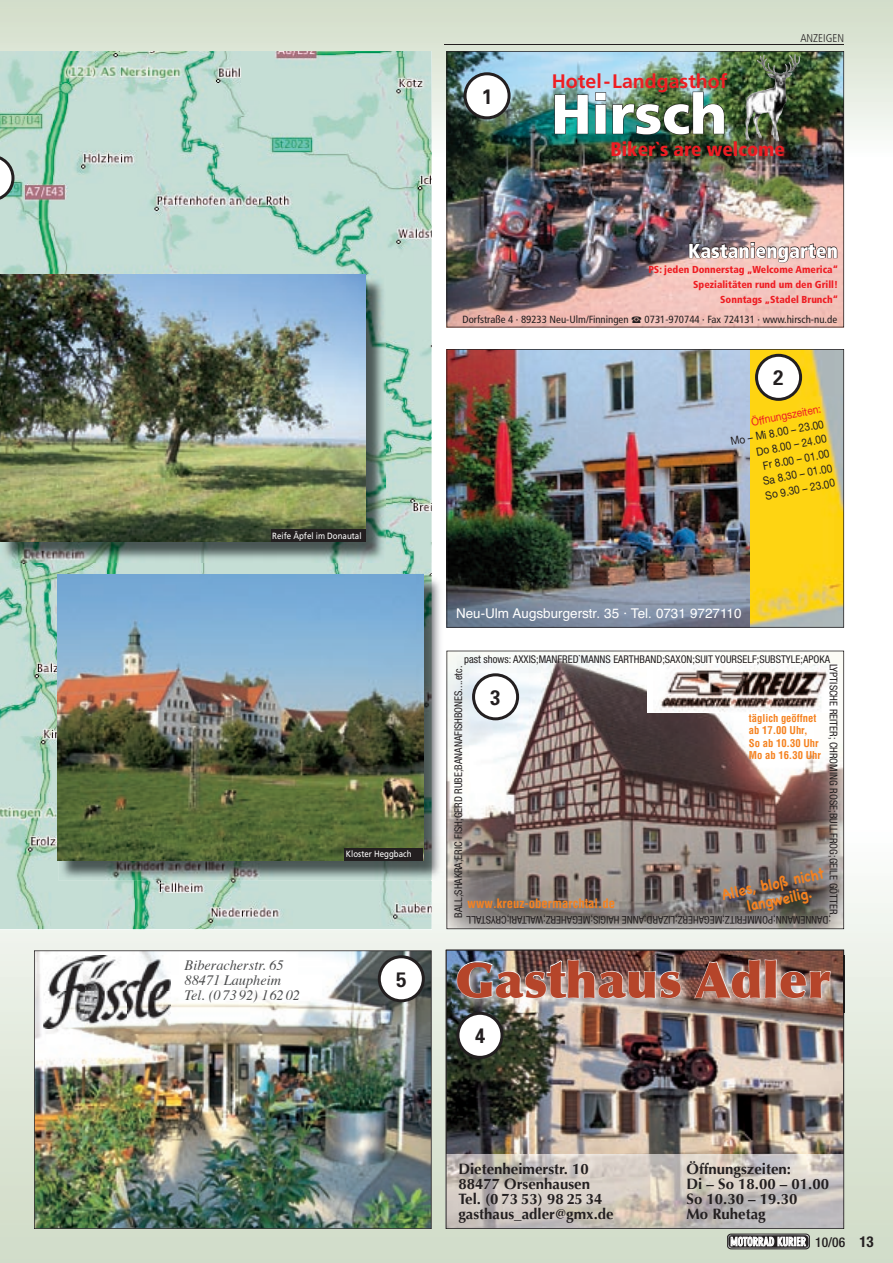
<style>
.page{position:relative;width:893px;height:1263px;background:#fff}
.page>*{position:absolute;margin:0;border:0;box-sizing:border-box;transform-origin:0 0}
.t1{font:900 55.5px "Frutiger";color:#fff}
.t2{font:900 49.5px "Optima";color:#b5452a}
.t3{font:700 21px "Univers";color:#231f20;scale:.9 1}
.t4{font:900 condensed 20.25px "Frutiger";color:#fff}
.t5{font:700 19.5px "Frutiger";color:#ee1d23}
.t6{font:900 condensed 19.5px "Frutiger";color:#ee1d23}
.t7{font:700 15px/15px "Optima";color:#231f20}
.t8{font:700 15px/16.5px "Chalkboard";color:#f58220;text-align:center;scale:.9 1}
.t9{font:italic 14.25px/15.3px "Times";color:#4b4c4d}
.t10{font:13.5px "Helvetica";color:#fff}
.t11{font:500 condensed 13.5px "Helvetica Neue";color:#231f20}
.t12{font:700 condensed 12.75px "Helvetica";color:#f58220}
.t13{font:11.25px/15px "Helvetica Neue";color:#231f20;text-align:right;scale:.9 1}
.t14{font:11.25px "Helvetica Neue";color:#ee1d23;scale:.9 1}
.t15{font:300 condensed 11.25px "Frutiger";color:#231f20}
.t16{font:condensed 10.65px "Helvetica Neue";color:#231f20}
.t17{font:700 condensed 10.65px/12.5px "Helvetica";color:#f58220}
.t18{font:condensed 10.35px "Frutiger";color:#231f20;scale:1.04 1}
.t19{font:900 condensed 10.05px/15px "Frutiger";color:#ee1d23;text-align:right}
.t20{font:9px "Frutiger";color:#fff;scale:.88 1}
.s1{font-weight:700;font-size:15px}
</style>
<div class="page">
<svg style="left:0;top:826px;width:893px;height:437px;background:#dee6d9"></svg>
<div style="left:0;top:0;width:893px;height:158px;background:linear-gradient(to bottom,#d0dbc6,#fafcfa)"></div>
<hr style="left:444px;top:44px;width:400px;height:1px;background:#231f20">
<img style="left:0;top:51px;width:432px;height:878px">
<img style="left:446px;top:51px;width:398px;height:276px">
<svg style="left:554px;top:94px;width:34px;height:40px"></svg>
<svg style="left:595px;top:92px;width:11px;height:42px"></svg>
<img style="left:612px;top:91px;width:113px;height:44px">
<svg style="left:689px;top:228px;width:149px;height:53px;background:#c7a6a2"></svg>
<img style="left:745px;top:54px;width:55px;height:88px">
<svg style="left:464px;top:72px;width:47px;height:47px"></svg>
<img style="left:58px;top:575px;width:385px;height:305px">
<img style="left:57px;top:574px;width:366px;height:286px">
<div style="left:344px;top:848px;width:79px;height:12px;background:#231f20"></div>
<svg style="left:727px;top:1234px;width:83px;height:15px"></svg>
<img style="left:446px;top:349px;width:398px;height:279px">
<svg style="left:755px;top:354px;width:47px;height:47px"></svg>
<svg style="left:446px;top:651px;width:398px;height:278px"></svg>
<div style="left:648px;top:665px;width:191px;height:48px;background:#fff"></div>
<img style="left:655px;top:665px;width:175px;height:47px">
<svg style="left:472px;top:673px;width:47px;height:47px"></svg>
<img style="left:446px;top:950px;width:398px;height:279px">
<svg style="left:456px;top:1012px;width:47px;height:47px"></svg>
<img style="left:34px;top:950px;width:398px;height:279px">
<img style="left:43px;top:955px;width:127px;height:73px">
<svg style="left:378px;top:955px;width:47px;height:47px"></svg>
<svg style="left:0;top:154px;width:14px;height:48px"></svg>
<img style="left:1px;top:276px;width:385px;height:286px">
<img style="left:0;top:275px;width:366px;height:267px">
<div style="left:271px;top:529px;width:94px;height:13px;background:#231f20"></div>
<svg style="left:632px;top:317px;width:9px;height:6px"></svg>
<p class="t20" style="left:272px;top:530px;width:103px">Reife Äpfel im Donautal</p>
<h3 class="t9" style="left:185px;top:956px;width:117px">Biberacherstr. 65<br>88471 Laupheim<br>Tel. (0 73 92) 162 02</h3>
<p class="t20" style="left:346px;top:849px;width:76px">Kloster Heggbach</p>
<h3 class="t3" style="left:396px;top:966px;width:13px">5</h3>
<h3 class="t3" style="left:482px;top:83px;width:13px">1</h3>
<h3 class="t5" style="left:552px;top:69px;width:177px">Hotel-Landgasthof</h3>
<h1 class="t1" style="left:551px;top:81px;width:177px">Hirsch</h1>
<h3 class="t6" style="left:611px;top:138px;width:176px">Biker`s are welcome</h3>
<p class="t15" style="left:800px;top:32px;width:45px">ANZEIGEN</p>
<h3 class="t4" style="left:688px;top:238px;width:151px">Kastaniengarten</h3>
<p class="t19" style="left:648px;top:262px;width:191px">PS: jeden Donnerstag „Welcome America“<br>Spezialitäten rund um den Grill!<br>Sonntags „Stadel Brunch“</p>
<p class="t18" style="left:462px;top:314px;width:161px">Dorfstraße 4 · 89233 Neu-Ulm/Finningen</p>
<p class="t18" style="left:645px;top:314px;width:187px">0731-970744 · Fax 724131 · www.hirsch-nu.de</p>
<h3 class="t3" style="left:773px;top:364px;width:13px">2</h3>
<p class="t14" style="left:750px;top:416px;width:80px;rotate:-11deg">Öffnungszeiten:</p>
<p class="t13" style="left:729px;top:434px;width:107px;rotate:-11deg">Mo – Mi 8.00 – 23.00<br>Do 8.00 – 24.00<br>Fr 8.00 – 01.00<br>Sa 8.30 – 01.00<br>So 9.30 – 23.00</p>
<p class="t10" style="left:456px;top:602px;width:287px">Neu-Ulm Augsburgerstr. 35 · Tel. 0731 9727110</p>
<p class="t16" style="left:464px;top:653px;width:367px">past shows: AXXIS;MANFRED`MANNS EARTHBAND;SAXON;SUIT YOURSELF;SUBSTYLE;APOKA</p>
<p class="t16" style="left:840px;top:664px;width:252px;rotate:90deg">LYPTISCHE REITER; CHROMING ROSE;BULLFROG;GEILE GÖTTER</p>
<p class="t16" style="left:452px;top:918px;width:253px;rotate:-90deg">BALL;SHAKRA;ERIC FISH;GERD RUBE;BANANAFISHBONES....etc.</p>
<h3 class="t3" style="left:490px;top:684px;width:13px">3</h3>
<p class="t17" style="left:749px;top:712px;width:74px">täglich geöffnet ab 17.00 Uhr,<br>So ab 10.30 Uhr<br>Mo ab 16.30 Uhr</p>
<h3 class="t8" style="left:720px;top:886px;width:117px;rotate:-12deg">Alles, bloß nicht langweilig.</h3>
<p class="t12" style="left:468px;top:895px;width:149px">www.kreuz-obermarchtal.de</p>
<p class="t16" style="left:831px;top:926px;width:366px;rotate:-180deg">MENNAD ; MOP ; NNA M M; ZT I RF ENNA ; DRAZ I L ; ZREHAGE M; S I G I AH W; ZREHAGE LLATSYRC ; I RAT LA</p>
<h2 class="t2" style="left:455px;top:950px;width:376px">Gasthaus Adler</h2>
<h3 class="t3" style="left:475px;top:1022px;width:13px">4</h3>
<h3 class="t7" style="left:458px;top:1161px;width:157px">Dietenheimerstr. 10<br>88477 Orsenhausen<br>Tel. (0 73 53) 98 25 34 gasthaus_adler@gmx.de</h3>
<h3 class="t7" style="left:687px;top:1161px;width:144px">Öffnungszeiten:<br>Di – So 18.00 – 01.00<br>So 10.30 – 19.30<br>Mo Ruhetag</h3>
<p class="t11" style="left:815px;top:1234px;width:60px">10/06 <span class="s1">13</span></p>
</div>
